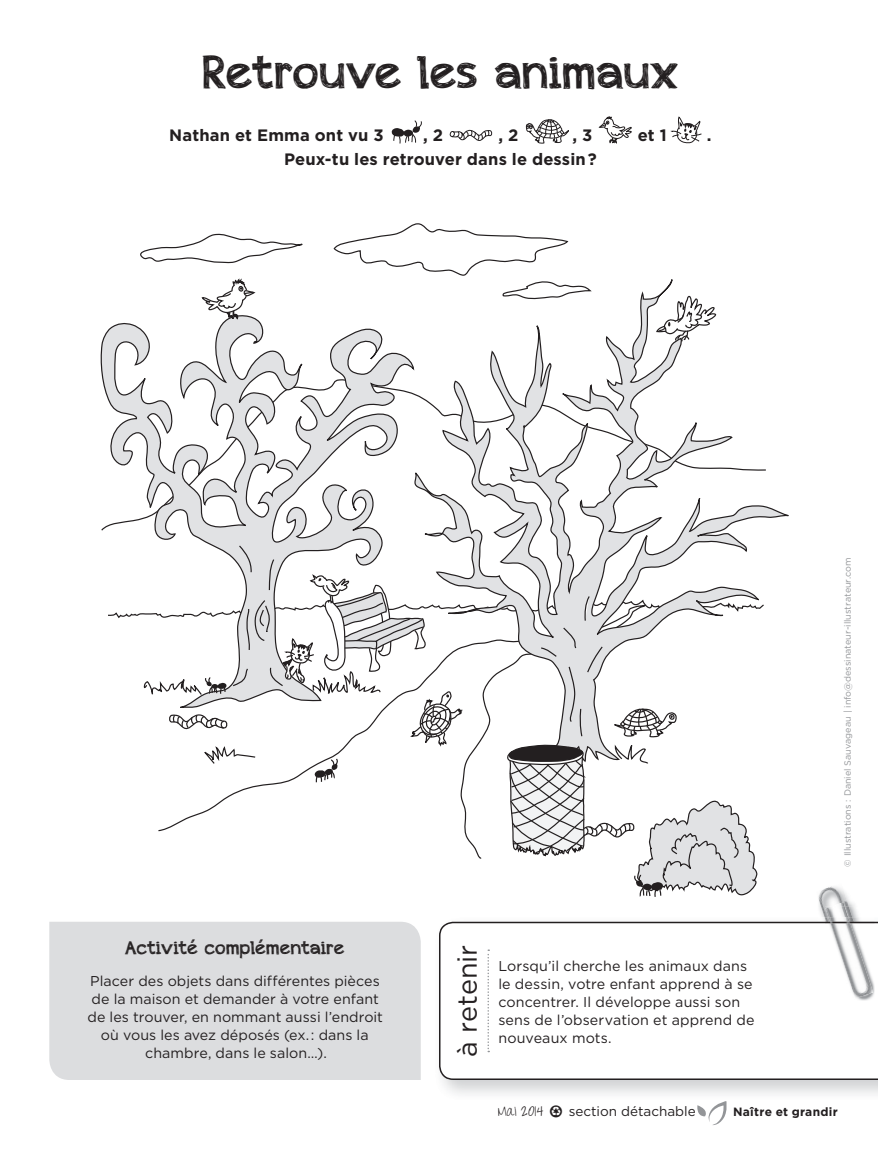
<style>
.page{position:relative;width:878px;height:1161px;background:#fff}
.page>*{position:absolute;margin:0;border:0;box-sizing:border-box;transform-origin:0 0}
.t1{font:45px "appleberry";letter-spacing:.02em;color:#231f20}
.t2{font:27px "Gotham";color:#231f20}
.t3{font:18px "appleberry";letter-spacing:.02em;color:#231f20}
.t4{font:700 16.5px "Gotham";letter-spacing:.005em;color:#231f20}
.t5{font:14.25px/18px "Gotham";letter-spacing:.005em;color:#231f20}
.t6{font:13.5px "Gotham";color:#231f20}
.t7{font:700 12px "Gotham";letter-spacing:.02em;color:#231f20}
.t8{font:9px "Gotham";color:#939598}
.s1{font-family:"Throw My Hands Upinthe Air"}
.s2{font-family:"Recycle";font-size:12px}
</style>
<div class="page">
<svg style="left:391px;top:120px;width:31px;height:24px"></svg>
<svg style="left:449px;top:129px;width:44px;height:12px"></svg>
<svg style="left:525px;top:119px;width:44px;height:25px"></svg>
<svg style="left:598px;top:116px;width:34px;height:27px"></svg>
<svg style="left:670px;top:116px;width:32px;height:28px"></svg>
<img style="left:848px;top:898px;width:7px;height:9px">
<img style="left:818px;top:886px;width:30px;height:31px">
<svg style="left:439px;top:922px;width:439px;height:158px"></svg>
<img style="left:825px;top:907px;width:49px;height:94px">
<img style="left:825px;top:907px;width:28px;height:10px">
<img style="left:854px;top:922px;width:20px;height:1px">
<img style="left:829px;top:902px;width:15px;height:5px">
<img style="left:830px;top:923px;width:43px;height:75px">
<svg style="left:817px;top:917px;width:37px;height:6px"></svg>
<div style="left:49px;top:922px;width:372px;height:158px;background:#dcdddf"></div>
<svg style="left:100px;top:323px;width:310px;height:221px"></svg>
<svg style="left:410px;top:279px;width:379px;height:265px"></svg>
<svg style="left:333px;top:223px;width:99px;height:78px"></svg>
<svg style="left:133px;top:233px;width:173px;height:119px"></svg>
<svg style="left:655px;top:290px;width:62px;height:124px"></svg>
<svg style="left:108px;top:544px;width:656px;height:353px"></svg>
<svg style="left:432px;top:228px;width:183px;height:585px"></svg>
<svg style="left:697px;top:1101px;width:30px;height:24px"></svg>
<h1 class="t1" style="left:203px;top:40px;width:476px">Retrouve les animaux</h1>
<p class="t4" style="left:169px;top:126px;width:216px">Nathan et Emma ont vu 3</p>
<p class="t4" style="left:423px;top:126px;width:21px">, 2</p>
<p class="t4" style="left:498px;top:126px;width:21px">, 2</p>
<p class="t4" style="left:572px;top:126px;width:21px">, 3</p>
<p class="t4" style="left:637px;top:126px;width:30px">et 1</p>
<p class="t4" style="left:707px;top:126px;width:6px">.</p>
<p class="t4" style="left:284px;top:150px;width:314px">Peux-tu les retrouver dans le dessin?</p>
<p class="t3" style="left:125px;top:935px;width:221px">Activité complémentaire</p>
<p class="t5" style="left:87px;top:971px;width:297px;text-align:center">Placer des objets dans différentes pièces de la maison et demander à votre enfant de les trouver, en nommant aussi l’endroit où vous les avez déposés (ex.: dans la chambre, dans le salon…).</p>
<h2 class="t2" style="left:452px;top:1057px;width:114px;rotate:-90deg">à retenir</h2>
<p class="t5" style="left:498px;top:957px;width:258px">Lorsqu’il cherche les animaux dans le dessin, votre enfant apprend à se concentrer. Il développe aussi son sens de l’observation et apprend de nouveaux mots.</p>
<p class="t8" style="left:842px;top:867px;width:311px;rotate:-90deg">© Illustrations : Daniel Sauvageau | info@dessinateur-illustrateur.com</p>
<p class="t6" style="left:498px;top:1104px;width:199px"><span class="s1">Mai 2014</span> <span class="s2">E</span> section détachable</p>
<p class="t7" style="left:733px;top:1105px;width:106px">Naître et grandir</p>
</div>
